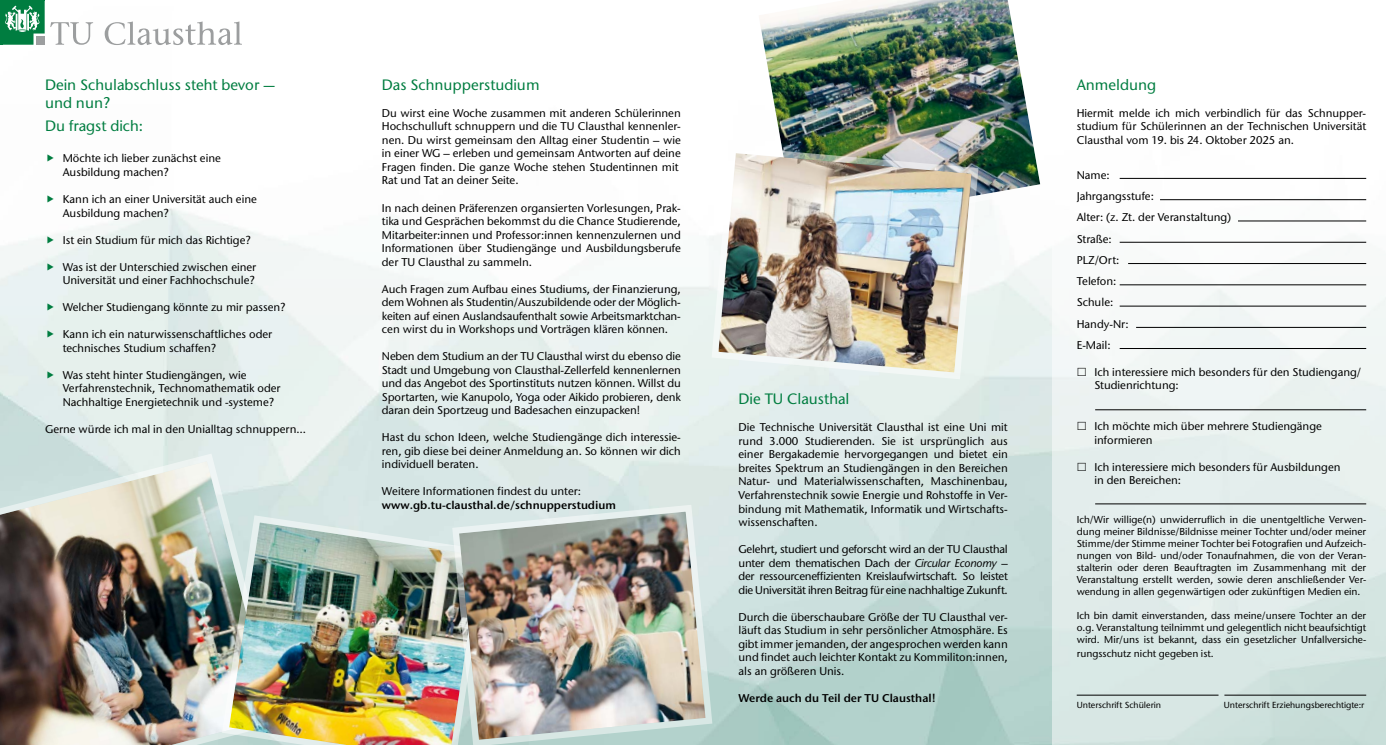
<style>
.page{position:relative;width:1386px;height:745px;background:#fff}
.page>*{position:absolute;margin:0;border:0;box-sizing:border-box;transform-origin:0 0}
.Standard__Web{font:500 15px "Stone Sans ITC Std";color:#007d40}
.Standard__Web-2{font:500 11.25px/13.5px "Stone Sans ITC Std";color:#000;text-align:justify}
.Standard__Web-3{font:600 11.25px/13.5px "Stone Sans ITC Std";color:#000}
.t1{font:500 10px/12px "Stone Sans ITC Std";color:#000;text-align:justify}
.t2{font:500 8.75px "Stone Sans ITC Std";color:#000}
.s1{font-weight:500}
.s2{font-style:italic}
</style>
<div class="page">
<div style="left:1052px;top:0;width:333px;height:744px;background:linear-gradient(to bottom,#fff,#d2e3e0)"></div>
<svg style="left:3px;top:1px;width:90px;height:44px"></svg>
<svg style="left:105px;top:21px;width:137px;height:24px"></svg>
<hr style="left:0;top:0;width:45px;height:1px;background:#007d40">
<hr style="left:0;top:0;width:3px;height:45px;background:#007d40">
<img style="left:759px;top:0;width:282px;height:238px">
<img style="left:0;top:449px;width:285px;height:295px">
<img style="left:708px;top:143px;width:273px;height:238px">
<img style="left:218px;top:511px;width:231px;height:233px">
<hr style="left:1095px;top:503px;width:271px;height:1px;background:#000">
<hr style="left:1095px;top:409px;width:271px;height:1px;background:#000">
<hr style="left:1076px;top:694px;width:142px;height:1px;background:#000">
<hr style="left:1119px;top:178px;width:247px;height:1px;background:#000">
<hr style="left:1160px;top:199px;width:206px;height:1px;background:#000">
<hr style="left:1238px;top:220px;width:128px;height:1px;background:#000">
<hr style="left:1119px;top:242px;width:247px;height:1px;background:#000">
<hr style="left:1128px;top:263px;width:238px;height:1px;background:#000">
<hr style="left:1119px;top:284px;width:247px;height:1px;background:#000">
<hr style="left:1119px;top:305px;width:247px;height:1px;background:#000">
<hr style="left:1136px;top:327px;width:230px;height:1px;background:#000">
<hr style="left:1119px;top:348px;width:247px;height:1px;background:#000">
<hr style="left:1224px;top:694px;width:142px;height:1px;background:#000">
<img style="left:449px;top:501px;width:266px;height:243px">
<svg style="left:47px;top:236px;width:7px;height:7px"></svg>
<svg style="left:47px;top:263px;width:7px;height:7px"></svg>
<svg style="left:47px;top:303px;width:7px;height:7px"></svg>
<svg style="left:47px;top:330px;width:7px;height:7px"></svg>
<svg style="left:47px;top:371px;width:7px;height:7px"></svg>
<svg style="left:1077px;top:367px;width:8px;height:9px"></svg>
<svg style="left:1077px;top:421px;width:8px;height:9px"></svg>
<svg style="left:1077px;top:462px;width:8px;height:8px"></svg>
<p class="Standard__Web" style="left:45px;top:75px;width:232px">Dein Schulabschluss steht bevor —</p>
<p class="Standard__Web" style="left:45px;top:93px;width:67px">und nun?</p>
<p class="Standard__Web" style="left:45px;top:116px;width:100px">Du fragst dich:</p>
<p class="Standard__Web-2" style="left:63px;top:152px;width:160px">Möchte ich lieber zunächst eine</p>
<p class="Standard__Web-2" style="left:63px;top:165px;width:108px">Ausbildung machen?</p>
<p class="Standard__Web-2" style="left:63px;top:192px;width:196px">Kann ich an einer Universität auch eine</p>
<p class="Standard__Web-2" style="left:63px;top:206px;width:108px">Ausbildung machen?</p>
<p class="Standard__Web-2" style="left:63px;top:233px;width:189px">Ist ein Studium für mich das Richtige?</p>
<p class="Standard__Web-2" style="left:63px;top:260px;width:195px">Was ist der Unterschied zwischen einer</p>
<p class="Standard__Web-2" style="left:63px;top:273px;width:194px">Universität und einer Fachhochschule?</p>
<p class="Standard__Web-2" style="left:63px;top:300px;width:224px">Welcher Studiengang könnte zu mir passen?</p>
<p class="Standard__Web-2" style="left:63px;top:327px;width:211px">Kann ich ein naturwissenschaftliches oder</p>
<p class="Standard__Web-2" style="left:63px;top:341px;width:155px">technisches Studium schaffen?</p>
<p class="Standard__Web-2" style="left:63px;top:368px;width:185px">Was steht hinter Studiengängen, wie</p>
<p class="Standard__Web-2" style="left:63px;top:381px;width:219px">Verfahrenstechnik, Technomathematik oder</p>
<p class="Standard__Web-2" style="left:63px;top:395px;width:213px">Nachhaltige Energietechnik und -systeme?</p>
<p class="Standard__Web-2" style="left:45px;top:422px;width:262px">Gerne würde ich mal in den Unialltag schnuppern…</p>
<p class="Standard__Web" style="left:382px;top:75px;width:159px">Das Schnupperstudium</p>
<p class="Standard__Web-2" style="left:382px;top:106px;width:300px;text-align:left">Du wirst eine Woche zusammen mit anderen Schülerinnen Hochschulluft schnuppern und die TU Clausthal kennenler&shy;nen. Du wirst gemeinsam den Alltag einer Studentin – wie in einer WG – erleben und gemeinsam Antworten auf deine Fragen finden. Die ganze Woche stehen Studentinnen mit Rat und Tat an deiner Seite.</p>
<p class="Standard__Web-2" style="left:382px;top:201px;width:300px">In nach deinen Präferenzen organsierten Vorlesungen, Prak&shy;tika und Gesprächen bekommst du die Chance Studierende, Mitarbeiter:innen und Professor:innen kennenzulernen und Informationen über Studiengänge und Ausbildungsberufe der TU Clausthal zu sammeln.</p>
<p class="Standard__Web-2" style="left:382px;top:282px;width:300px">Auch Fragen zum Aufbau eines Studiums, der Finanzierung, dem Wohnen als Studentin/Auszubildende oder der Möglich&shy;keiten auf einen Auslandsaufenthalt sowie Arbeitsmarktchan&shy;cen wirst du in Workshops und Vorträgen klären können.</p>
<p class="Standard__Web-2" style="left:382px;top:349px;width:300px">Neben dem Studium an der TU Clausthal wirst du ebenso die Stadt und Umgebung von Clausthal-Zellerfeld kennenlernen und das Angebot des Sportinstituts nutzen können. Willst du Sportarten, wie Kanupolo, Yoga oder Aikido probieren, denk daran dein Sportzeug und Badesachen einzupacken!</p>
<p class="Standard__Web-2" style="left:382px;top:430px;width:300px">Hast du schon Ideen, welche Studiengänge dich interessie&shy;ren, gib diese bei deiner Anmeldung an. So können wir dich individuell beraten.</p>
<p class="Standard__Web-3" style="left:382px;top:484px;width:236px"><span class="s1">Weitere Informationen findest du unter: </span>www.gb.tu-clausthal.de/schnupperstudium</p>
<p class="Standard__Web" style="left:738px;top:389px;width:112px">Die TU Clausthal</p>
<p class="Standard__Web-2" style="left:738px;top:420px;width:271px">Die Technische Universität Clausthal ist eine Uni mit rund 3.000 Studierenden. Sie ist ursprünglich aus einer Bergakademie hervorgegangen und bietet ein breites Spektrum an Studiengängen in den Bereichen Natur- und Materialwissenschaften, Maschinenbau, Verfahrenstechnik sowie Energie und Rohstoffe in Ver&shy;bindung mit Mathematik, Informatik und Wirtschafts&shy;wissenschaften.</p>
<p class="Standard__Web-2" style="left:738px;top:542px;width:271px">Gelehrt, studiert und geforscht wird an der TU Clausthal unter dem thematischen Dach der <span class="s2">Circular Economy</span> – der ressourceneffizienten Kreislaufwirtschaft. So leistet die Universität ihren Beitrag für eine nachhaltige Zukunft.</p>
<p class="Standard__Web-2" style="left:738px;top:609px;width:271px">Durch die überschaubare Größe der TU Clausthal ver&shy;läuft das Studium in sehr persönlicher Atmosphäre. Es gibt immer jemanden, der angesprochen werden kann und findet auch leichter Kontakt zu Kommiliton:innen, als an größeren Unis.</p>
<p class="Standard__Web-3" style="left:738px;top:690px;width:199px">Werde auch du Teil der TU Clausthal!</p>
<p class="Standard__Web" style="left:1076px;top:75px;width:81px">Anmeldung</p>
<p class="Standard__Web-2" style="left:1076px;top:106px;width:291px">Hiermit melde ich mich verbindlich für das Schnupper&shy;studium für Schülerinnen an der Technischen Universität Clausthal vom 19. bis 24. Oktober 2025 an.</p>
<p class="Standard__Web-2" style="left:1076px;top:168px;width:34px">Name:</p>
<p class="Standard__Web-2" style="left:1076px;top:189px;width:79px">Jahrgangsstufe:</p>
<p class="Standard__Web-2" style="left:1076px;top:210px;width:156px">Alter: (z. Zt. der Veranstaltung)</p>
<p class="Standard__Web-2" style="left:1076px;top:232px;width:37px">Straße:</p>
<p class="Standard__Web-2" style="left:1076px;top:253px;width:44px">PLZ/Ort:</p>
<p class="Standard__Web-2" style="left:1076px;top:274px;width:41px">Telefon:</p>
<p class="Standard__Web-2" style="left:1076px;top:295px;width:38px">Schule:</p>
<p class="Standard__Web-2" style="left:1076px;top:317px;width:53px">Handy-Nr:</p>
<p class="Standard__Web-2" style="left:1076px;top:338px;width:35px">E-Mail:</p>
<p class="Standard__Web-2" style="left:1094px;top:365px;width:268px">Ich interessiere mich besonders für den Studiengang/<br>Studienrichtung:</p>
<p class="Standard__Web-2" style="left:1094px;top:419px;width:229px">Ich möchte mich über mehrere Studiengänge</p>
<p class="Standard__Web-2" style="left:1094px;top:432px;width:60px">informieren</p>
<p class="Standard__Web-2" style="left:1094px;top:459px;width:248px">Ich interessiere mich besonders für Ausbildungen</p>
<p class="Standard__Web-2" style="left:1094px;top:473px;width:88px">in den Bereichen:</p>
<p class="t1" style="left:1076px;top:513px;width:291px">Ich/Wir willige(n) unwiderruflich in die unentgeltliche Verwen&shy;dung meiner Bildnisse/Bildnisse meiner Tochter und/oder meiner Stimme/der Stimme meiner Tochter bei Fotografien und Aufzeich&shy;nungen von Bild- und/oder Tonaufnahmen, die von der Veran&shy;stalterin oder deren Beauftragten im Zusammenhang mit der Veranstaltung erstellt werden, sowie deren anschließender Ver&shy;wendung in allen gegenwärtigen oder zukünftigen Medien ein.</p>
<p class="t1" style="left:1076px;top:609px;width:291px">Ich bin damit einverstanden, dass meine/unsere Tochter an der o.g. Veranstaltung teilnimmt und gelegentlich nicht beaufsichtigt wird. Mir/uns ist bekannt, dass ein gesetzlicher Unfallversiche-</p>
<p class="t1" style="left:1076px;top:646px;width:138px">rungsschutz nicht gegeben ist.</p>
<p class="t2" style="left:1076px;top:699px;width:86px">Unterschrift Schülerin</p>
<p class="t2" style="left:1223px;top:699px;width:142px">Unterschrift Erziehungsberechtigte:r</p>
</div>
